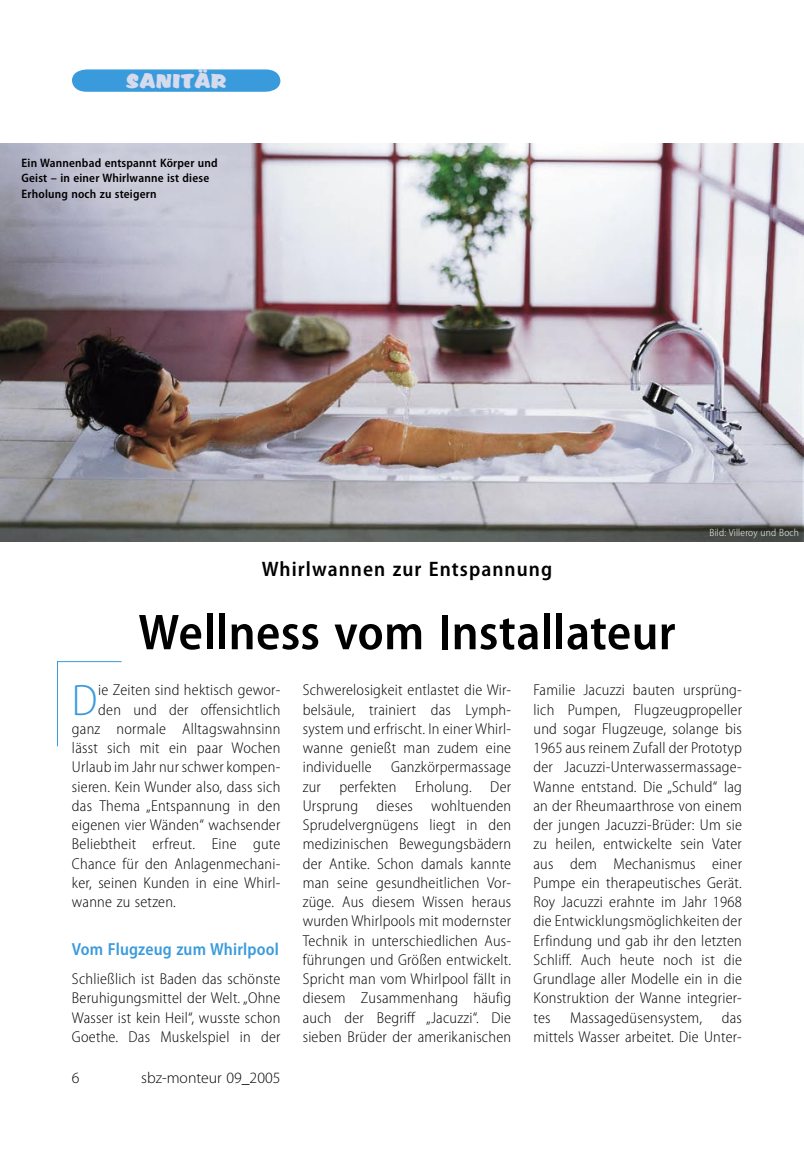
<style>
.page{position:relative;width:804px;height:1156px;background:#fff}
.page>*{position:absolute;margin:0;border:0;box-sizing:border-box;transform-origin:0 0}
._02_Headline{font:600 semi-condensed 50.75px "Myriad Pro";letter-spacing:.005em;color:#000}
._03_Grundtext_mit_Initial{font:300 semi-condensed 44.27px "Myriad Pro";color:#3a9bdc}
._01_Dachzeile{font:600 semi-condensed 21px "Myriad Pro";letter-spacing:.05em;color:#000}
._06_Zwischenüberschrift{font:600 semi-condensed 17.5px "Myriad Pro";letter-spacing:.01em;color:#3a9bdc}
.t1{font:17.5px "Accent";letter-spacing:.05em;color:#d5daed}
._04_Grundtext{font:300 semi-condensed 15.75px/19.2px "Myriad Pro";letter-spacing:.015em;color:#000;text-align:justify}
._03_Grundtext_mit_Initial-2{font:300 semi-condensed 15.75px "Myriad Pro";letter-spacing:.015em;color:#000}
.t2{font:300 15.75px "Myriad Pro";color:#000}
._08a_BU{font:600 semi-condensed 12.25px/15.8px "Myriad Pro";letter-spacing:.015em;color:#000}
._08b_BU_Autor{font:300 semi-condensed 10.5px "Myriad Pro";letter-spacing:.015em;color:#fff}
</style>
<div class="page">
<img style="left:0;top:144px;width:804px;height:397px">
<hr style="left:57px;top:661px;width:65px;height:1px;background:#3a9bdc">
<hr style="left:57px;top:661px;width:1px;height:85px;background:#3a9bdc">
<svg style="left:72px;top:69px;width:208px;height:23px;background:#44a0dd"></svg>
<p class="t1" style="left:126px;top:68px;width:101px">SANITÄR</p>
<p class="_08a_BU" style="left:22px;top:155px;width:198px">Ein Wannenbad entspannt Körper und<br>Geist – in einer Whirlwanne ist diese<br>Erholung noch zu steigern</p>
<p class="_01_Dachzeile" style="left:262px;top:558px;width:292px">Whirlwannen zur Entspannung</p>
<p class="_02_Headline" style="left:138px;top:604px;width:538px">Wellness vom Installateur</p>
<p class="_08b_BU_Autor" style="left:709px;top:527px;width:91px">Bild: Villeroy und Boch</p>
<p class="_03_Grundtext_mit_Initial" style="left:72px;top:676px;width:27px">D</p>
<p class="_03_Grundtext_mit_Initial-2" style="left:98px;top:681px;width:184px">ie Zeiten sind hektisch gewor-</p>
<p class="_03_Grundtext_mit_Initial-2" style="left:98px;top:701px;width:184px">den und der offensichtlich</p>
<p class="_03_Grundtext_mit_Initial-2" style="left:72px;top:720px;width:210px">ganz normale Alltagswahnsinn</p>
<p class="_03_Grundtext_mit_Initial-2" style="left:72px;top:739px;width:210px">lässt sich mit ein paar Wochen</p>
<p class="_03_Grundtext_mit_Initial-2" style="left:72px;top:758px;width:210px">Urlaub im Jahr nur schwer kompen-</p>
<p class="_03_Grundtext_mit_Initial-2" style="left:72px;top:778px;width:210px">sieren. Kein Wunder also, dass sich</p>
<p class="_03_Grundtext_mit_Initial-2" style="left:72px;top:797px;width:210px">das Thema „Entspannung in den</p>
<p class="_03_Grundtext_mit_Initial-2" style="left:72px;top:816px;width:210px">eigenen vier Wänden“ wachsender</p>
<p class="_03_Grundtext_mit_Initial-2" style="left:72px;top:835px;width:210px">Beliebtheit erfreut. Eine gute</p>
<p class="_03_Grundtext_mit_Initial-2" style="left:72px;top:855px;width:210px">Chance für den Anlagenmechani-</p>
<p class="_03_Grundtext_mit_Initial-2" style="left:72px;top:874px;width:210px">ker, seinen Kunden in eine Whirl-</p>
<p class="_03_Grundtext_mit_Initial-2" style="left:72px;top:893px;width:105px">wanne zu setzen.</p>
<p class="_06_Zwischenüberschrift" style="left:72px;top:939px;width:208px">Vom Flugzeug zum Whirlpool</p>
<p class="_04_Grundtext" style="left:72px;top:969px;width:210px">Schließlich ist Baden das schönste Beruhigungsmittel der Welt. „Ohne Wasser ist kein Heil“, wusste schon Goethe. Das Muskelspiel in der</p>
<p class="t2" style="left:72px;top:1069px;width:9px">6</p>
<p class="t2" style="left:141px;top:1069px;width:141px">sbz-monteur 09_2005</p>
<p class="_04_Grundtext" style="left:303px;top:681px;width:210px">Schwerelosigkeit entlastet die Wir&shy;belsäule, trainiert das Lymph&shy;system und erfrischt. In einer Whirl&shy;wanne genießt man zudem eine individuelle Ganzkörpermassage zur perfekten Erholung. Der Ursprung dieses wohltuenden Sprudelvergnügens liegt in den medizinischen Bewegungsbädern der Antike. Schon damals kannte man seine gesundheitlichen Vor&shy;züge. Aus diesem Wissen heraus wurden Whirlpools mit modernster Technik in unterschiedlichen Aus&shy;führungen und Größen entwickelt.<br>Spricht man vom Whirlpool fällt in diesem Zusammenhang häufig auch der Begriff „Jacuzzi“. Die sieben Brüder der amerikanischen</p>
<p class="_04_Grundtext" style="left:533px;top:681px;width:210px">Familie Jacuzzi bauten ursprüng&shy;lich Pumpen, Flugzeugpropeller und sogar Flugzeuge, solange bis 1965 aus reinem Zufall der Prototyp der Jacuzzi-Unterwassermassage-Wanne entstand. Die „Schuld“ lag an der Rheumaarthrose von einem der jungen Jacuzzi-Brüder: Um sie zu heilen, entwickelte sein Vater aus dem Mechanismus einer Pumpe ein therapeutisches Gerät.<br>Roy Jacuzzi erahnte im Jahr 1968 die Entwicklungsmöglichkeiten der Erfindung und gab ihr den letzten Schliff. Auch heute noch ist die Grundlage aller Modelle ein in die Konstruktion der Wanne integrier&shy;tes Massagedüsensystem, das mittels Wasser arbeitet. Die Unter-</p>
</div>
